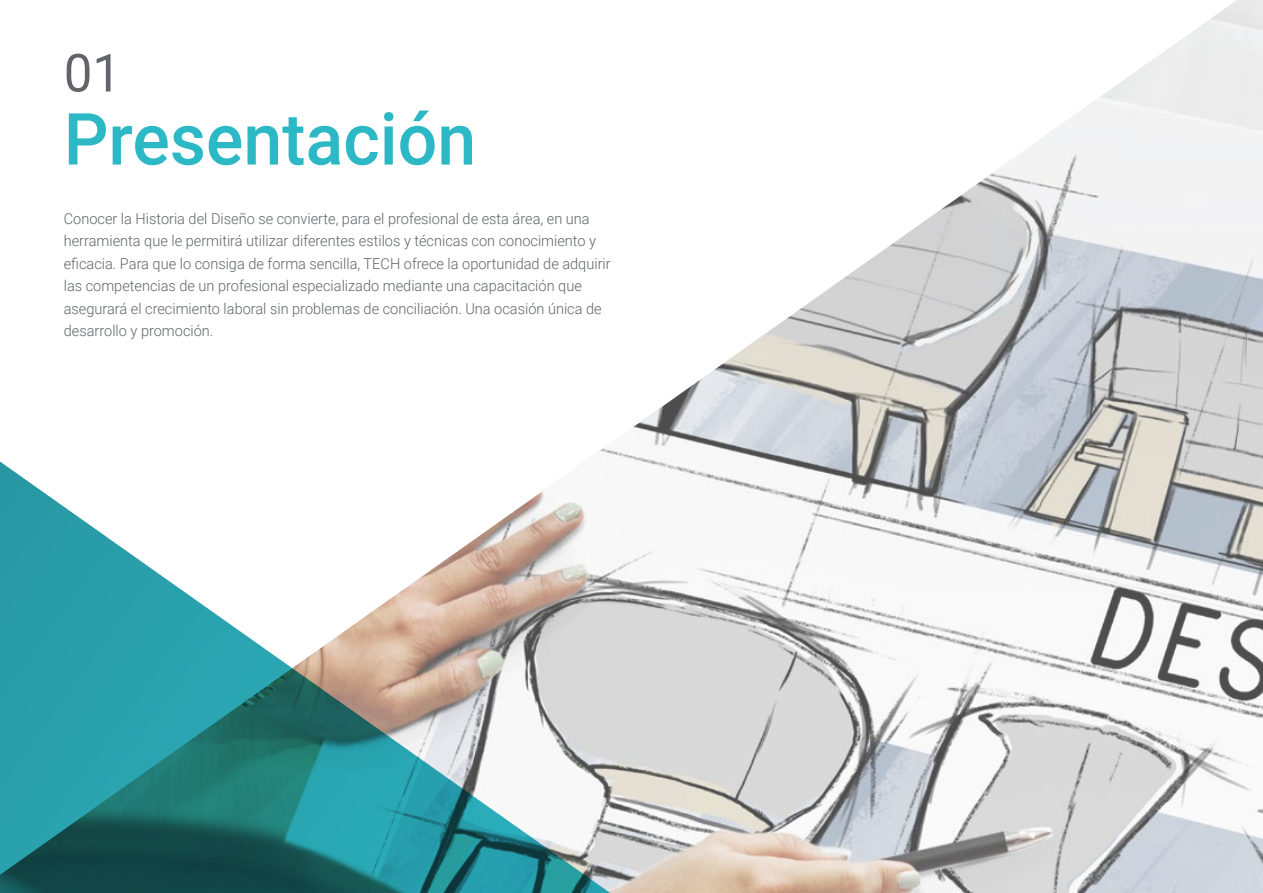
<style>
.page{position:relative;width:1263px;height:893px;background:#fff}
.page>*{position:absolute;margin:0;border:0;box-sizing:border-box;transform-origin:0 0}
.t1{font:500 72px "Roboto";color:#2db8c5}
.t2{font:52.5px "Roboto";color:#61646a}
.t3{font:300 15px/22.5px "Roboto";color:#61646a}
</style>
<div class="page">
<img style="left:607px;top:0;width:656px;height:893px">
<svg style="left:0;top:446px;width:640px;height:447px"></svg>
<h2 class="t2" style="left:64px;top:36px;width:59px">01</h2>
<h1 class="t1" style="left:64px;top:89px;width:414px">Presentación</h1>
<p class="t3" style="left:64px;top:207px;width:548px">Conocer la Historia del Diseño se convierte, para el profesional de esta área, en una herramienta que le permitirá utilizar diferentes estilos y técnicas con conocimiento y eficacia. Para que lo consiga de forma sencilla, TECH ofrece la oportunidad de adquirir las competencias de un profesional especializado mediante una capacitación que asegurará el crecimiento laboral sin problemas de conciliación. Una ocasión única de desarrollo y promoción.</p>
</div>
